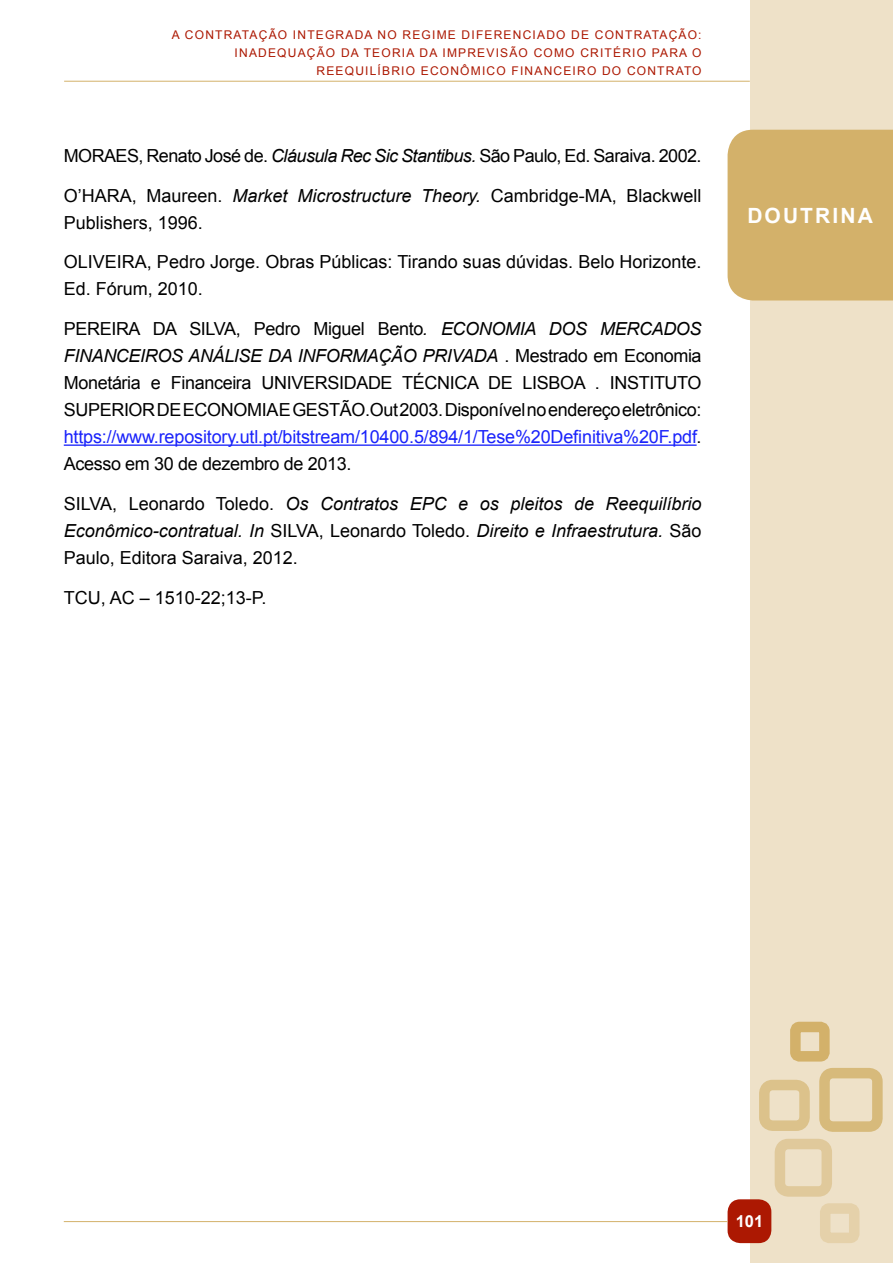
<style>
.page{position:relative;width:893px;height:1263px;background:#fff}
.page>*{position:absolute;margin:0;border:0;box-sizing:border-box;transform-origin:0 0}
.t1{font:700 21px "Arial";letter-spacing:.1em;color:#fff}
.t2{font:18px/27px "Arial";color:#000}
.t3{font:italic 18px/27px "Arial";color:#000;text-align:justify}
.t4{font:18px "Arial";letter-spacing:-.03em;color:#000}
.t5{font:700 16.5px "Arial";color:#fff}
.t6{font:12px/18px "Arial";letter-spacing:.1em;color:#ac1802;text-align:right}
.s1{font-style:italic}
.s2{color:#1922fb}
.s3{font-style:normal}
</style>
<div class="page">
<div style="left:750px;top:0;width:143px;height:1263px;background:#eee1c8"></div>
<div style="left:728px;top:130px;width:165px;height:170px;background:#d3b16a"></div>
<div style="left:728px;top:1199px;width:43px;height:44px;background:#ac1802;border-radius:13px"></div>
<hr style="left:64px;top:1221px;width:664px;height:1px;background:#d3b16a">
<div style="left:819px;top:1068px;width:64px;height:64px;border:10px solid #d7ba7b;border-radius:9px"></div>
<div style="left:759px;top:1080px;width:51px;height:51px;border:10px solid #dcc28b;border-radius:9px"></div>
<div style="left:775px;top:1139px;width:57px;height:58px;border:10px solid #e0c99b;border-radius:9px"></div>
<div style="left:820px;top:1203px;width:39px;height:40px;border:10px solid #e5d1aa;border-radius:4px"></div>
<div style="left:790px;top:1022px;width:40px;height:39px;border:10px solid #d3b16a;border-radius:4px"></div>
<hr style="left:64px;top:81px;width:686px;height:1px;background:#d3b16a">
<hr style="left:64px;top:444px;width:633px;height:2px;background:#1922fb">
<p class="t6" style="left:172px;top:26px;width:531px">A CONTRATAÇÃO INTEGRADA NO REGIME DIFERENCIADO DE CONTRATAÇÃO:<br>INADEQUAÇÃO DA TEORIA DA IMPREVISÃO COMO CRITÉRIO PARA O<br>REEQUILÍBRIO ECONÔMICO FINANCEIRO DO CONTRATO</p>
<p class="t4" style="left:64px;top:144px;width:639px">MORAES, Renato José de. <span class="s1">Cláusula Rec Sic Stantibus.</span> São Paulo, Ed. Saraiva. 2002.</p>
<p class="t2" style="left:64px;top:182px;width:639px">O’HARA, Maureen. <span class="s1">Market Microstructure Theory.</span> Cambridge-MA, Blackwell<br>Publishers, 1996.</p>
<p class="t2" style="left:64px;top:249px;width:639px">OLIVEIRA, Pedro Jorge. Obras Públicas: Tirando suas dúvidas. Belo Horizonte.<br>Ed. Fórum, 2010.</p>
<p class="t2" style="left:64px;top:316px;width:639px;text-align:justify">PEREIRA DA SILVA, Pedro Miguel Bento<span class="s1">. ECONOMIA DOS MERCADOS FINANCEIROS ANÁLISE DA INFORMAÇÃO PRIVADA</span> . Mestrado em Economia Monetária e Financeira UNIVERSIDADE TÉCNICA DE LISBOA . INSTITUTO SUPERIOR DE ECONOMIA E GESTÃO.Out 2003. Disponível no endereço eletrônico: <span class="s2">https://www.repository.utl.pt/bitstream/10400.5/894/1/Tese%20Definitiva%20F.pdf</span>.<br>Acesso em 30 de dezembro de 2013.</p>
<p class="t3" style="left:64px;top:490px;width:639px"><span class="s3">SILVA, Leonardo Toledo.</span> Os Contratos EPC e os pleitos de Reequilíbrio Econômico-contratual. In <span class="s3">SILVA, Leonardo Toledo.</span> Direito e Infraestrutura. <span class="s3">São Paulo, Editora Saraiva, 2012.</span></p>
<p class="t2" style="left:64px;top:584px;width:204px">TCU, AC – 1510-22;13-P.</p>
<p class="t1" style="left:747px;top:201px;width:127px">DOUTRINA</p>
<p class="t5" style="left:736px;top:1210px;width:29px">101</p>
</div>
